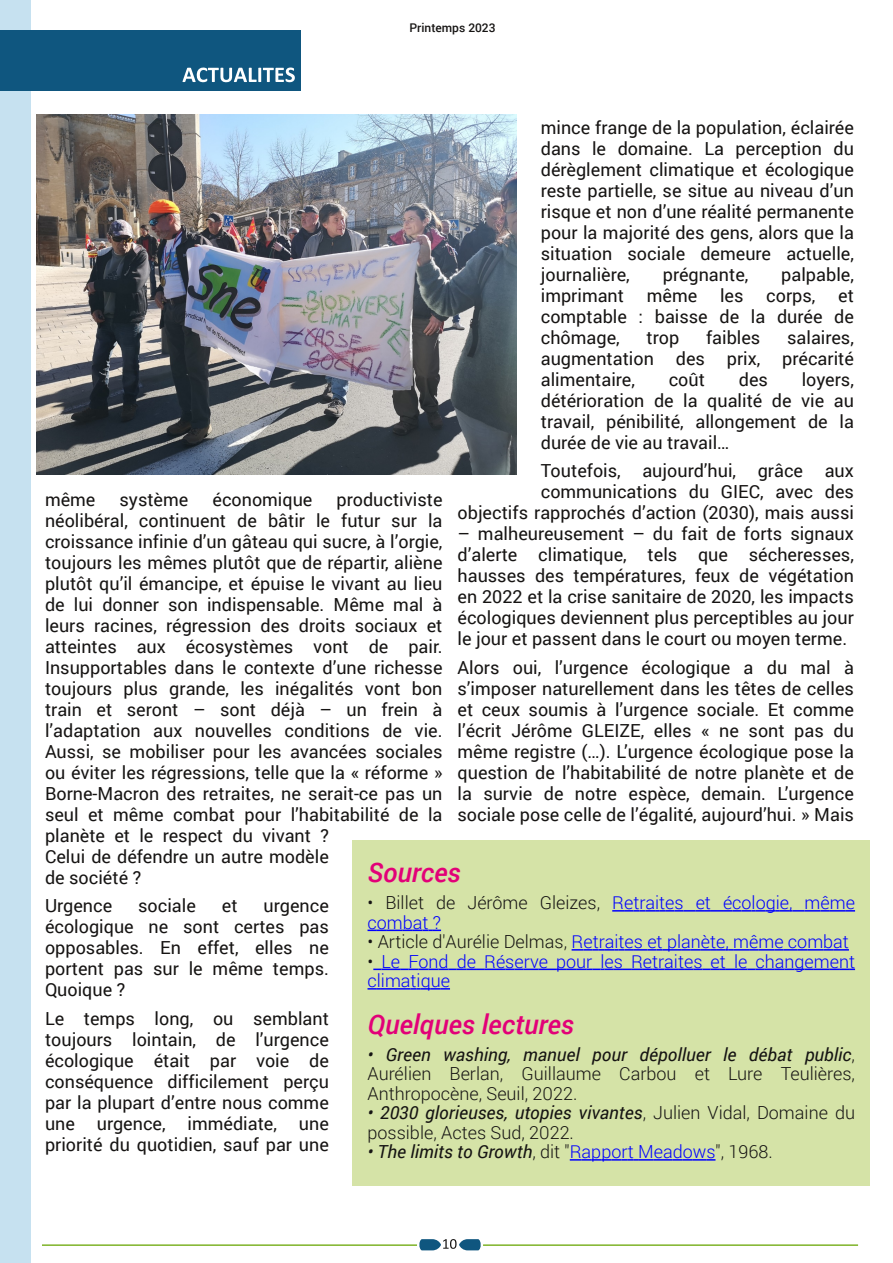
<style>
.page{position:relative;width:893px;height:1263px;background:#fff}
.page>*{position:absolute;margin:0;border:0;box-sizing:border-box;transform-origin:0 0}
.t1{font:italic 500 27px "Roboto";color:#e20078}
.t2{font:18px/21px "Roboto";color:#161413;text-align:justify}
.t3{font:300 18px/19.5px "Roboto";color:#161413;text-align:justify}
.t4{font:300 18px/19.5px "Roboto";color:#00f}
.t5{font:italic 18px "Roboto";color:#161413}
.t6{font:500 12px "Roboto";color:#161413}
.s1{color:#161413}
.s2{font-weight:400;font-style:italic}
.s3{font-weight:300;font-style:normal}
.s4{font-weight:300;font-style:normal;color:#00f}
</style>
<div class="page">
<div style="left:0;top:0;width:30px;height:1263px;background:#c6e1f0"></div>
<hr style="left:42px;top:1244px;width:375px;height:2px;background:#7eb328">
<svg style="left:419px;top:1239px;width:62px;height:11px"></svg>
<hr style="left:483px;top:1244px;width:375px;height:2px;background:#7eb328">
<div style="left:0;top:30px;width:300px;height:60px;background:#0f567f"></div>
<svg style="left:182px;top:68px;width:113px;height:14px"></svg>
<div style="left:352px;top:840px;width:518px;height:345px;background:#d5e3a7"></div>
<svg style="left:612px;top:910px;width:243px;height:1px"></svg>
<svg style="left:367px;top:929px;width:74px;height:2px"></svg>
<svg style="left:572px;top:949px;width:277px;height:1px"></svg>
<svg style="left:373px;top:968px;width:482px;height:2px"></svg>
<svg style="left:367px;top:988px;width:83px;height:1px"></svg>
<svg style="left:570px;top:1159px;width:145px;height:1px"></svg>
<img style="left:36px;top:114px;width:480px;height:360px">
<p class="t6" style="left:410px;top:19px;width:88px">Printemps 2023</p>
<p class="t2" style="left:541px;top:116px;width:315px">mince frange de la population, éclairée dans le domaine. La perception du dérèglement climatique et écologique reste partielle, se situe au niveau d’un risque et non d’une réalité permanente pour la majorité des gens, alors que la situation sociale demeure actuelle, journalière,</p>
<p class="t2" style="left:663px;top:263px;width:87px">prégnante,</p>
<p class="t2" style="left:781px;top:263px;width:74px">palpable,</p>
<p class="t2" style="left:541px;top:284px;width:85px">imprimant</p>
<p class="t2" style="left:647px;top:284px;width:52px">même</p>
<p class="t2" style="left:720px;top:284px;width:25px">les</p>
<p class="t2" style="left:766px;top:284px;width:51px">corps,</p>
<p class="t2" style="left:541px;top:284px;width:315px;text-indent:297px">et comptable : baisse de la durée de chômage,</p>
<p class="t2" style="left:646px;top:326px;width:34px">trop</p>
<p class="t2" style="left:706px;top:326px;width:56px">faibles</p>
<p class="t2" style="left:541px;top:326px;width:315px;text-indent:246px">salaires, augmentation des prix, précarité alimentaire,</p>
<p class="t2" style="left:541px;top:368px;width:315px;text-indent:261px">loyers, détérioration de la qualité de vie au travail, pénibilité, allongement de la durée de vie au travail…</p>
<p class="t2" style="left:458px;top:460px;width:398px;text-align:right">Toutefois, aujourd’hui, grâce aux communications du GIEC, avec des<br>objectifs rapprochés d’action (2030), mais aussi</p>
<p class="t2" style="left:458px;top:523px;width:398px">– malheureusement – du fait de forts signaux d’alerte climatique, tels que sécheresses, hausses des températures, feux de végétation en 2022 et la crise sanitaire de 2020, les impacts écologiques deviennent plus perceptibles au jour le jour et passent dans le court ou moyen terme.</p>
<p class="t2" style="left:458px;top:656px;width:398px">Alors oui, l’urgence écologique a du mal à s’imposer naturellement dans les têtes de celles et ceux soumis à l’urgence sociale. Et comme l’écrit Jérôme GLEIZE, elles « ne sont pas du même registre (…). L’urgence écologique pose la question de l’habitabilité de notre planète et de la survie de notre espèce, demain. L’urgence sociale pose celle de l’égalité, aujourd’hui. » Mais</p>
<p class="t2" style="left:669px;top:368px;width:38px">coût</p>
<p class="t2" style="left:739px;top:368px;width:31px">des</p>
<p class="t2" style="left:45px;top:488px;width:399px;text-align:left;text-indent:292px">productiviste néolibéral, continuent de bâtir le futur sur la croissance infinie d’un gâteau qui sucre, à l’orgie, toujours les mêmes plutôt que de répartir, aliène plutôt qu’il émancipe, et épuise le vivant au lieu de lui donner son indispensable. Même mal à leurs racines, régression des droits sociaux et atteintes aux écosystèmes vont de pair.<br>Insupportables dans le contexte d’une richesse toujours plus grande, les inégalités vont bon train et seront – sont déjà – un frein à l’adaptation aux nouvelles conditions de vie.<br>Aussi, se mobiliser pour les avancées sociales ou éviter les régressions, telle que la « réforme » Borne-Macron des retraites, ne serait-ce pas un seul et même combat pour l’habitabilité de la planète et le respect du vivant ?<br>Celui de défendre un autre modèle<br>de société ?</p>
<p class="t2" style="left:45px;top:895px;width:69px">Urgence</p>
<p class="t2" style="left:138px;top:895px;width:59px">sociale</p>
<p class="t2" style="left:222px;top:895px;width:17px">et</p>
<p class="t2" style="left:45px;top:488px;width:52px">même</p>
<p class="t2" style="left:120px;top:488px;width:70px">système</p>
<p class="t2" style="left:212px;top:488px;width:101px">économique</p>
<h1 class="t1" style="left:367px;top:854px;width:95px">Sources</h1>
<p class="t4" style="left:367px;top:892px;width:489px"><span class="s1">• Billet de Jérôme Gleizes,</span> Retraites et écologie, même combat ?</p>
<p class="t4" style="left:367px;top:931px;width:483px"><span class="s1">• Article d'Aurélie Delmas,</span> Retraites et planète, même combat</p>
<p class="t4" style="left:367px;top:951px;width:489px"><span class="s1">•</span> Le Fond de Réserve pour les Retraites et le changement climatique</p>
<h1 class="t1" style="left:367px;top:1005px;width:208px">Quelques lectures</h1>
<p class="t3" style="left:367px;top:1044px;width:489px"><span class="s2">• Green washing, manuel pour dépolluer le débat public</span>, Aurélien Berlan, Guillaume Carbou et Lure Teulières, Anthropocène, Seuil, 2022.</p>
<p class="t3" style="left:367px;top:1102px;width:489px"><span class="s2">• 2030 glorieuses, utopies vivantes</span>, Julien Vidal, Domaine du possible, Actes Sud, 2022.</p>
<p class="t5" style="left:367px;top:1139px;width:407px">• The limits to Growth<span class="s3">, dit "</span><span class="s4">Rapport Meadows</span><span class="s3">", 1968.</span></p>
<p class="t2" style="left:45px;top:895px;width:285px;text-indent:219px">urgence écologique ne sont certes pas opposables. En effet, elles ne portent pas sur le même temps.<br>Quoique ?</p>
<p class="t2" style="left:45px;top:1007px;width:285px">Le temps long, ou semblant toujours lointain, de l’urgence écologique était par voie de conséquence difficilement perçu par la plupart d’entre nous comme une urgence, immédiate, une priorité du quotidien, sauf par une</p>
</div>
